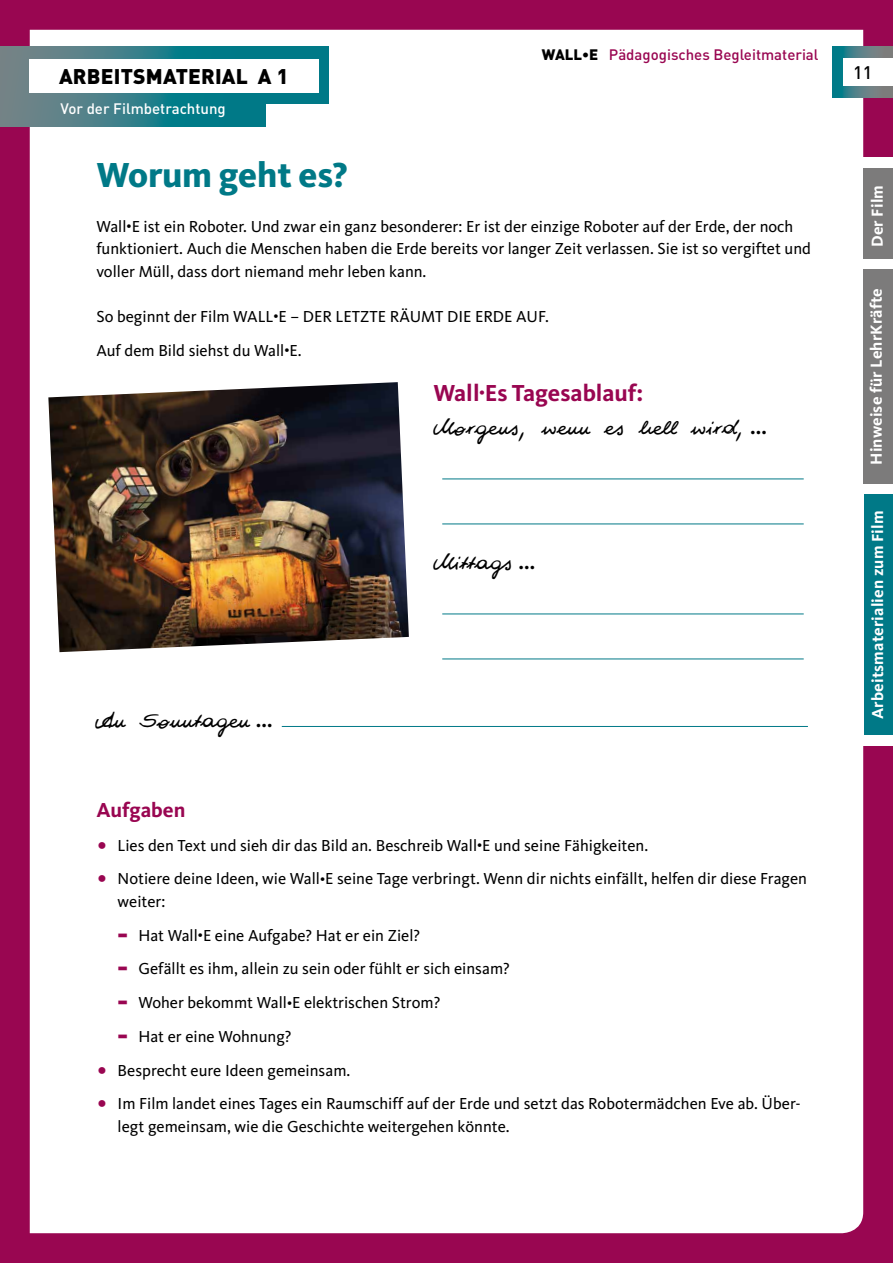
<style>
.page{position:relative;width:893px;height:1263px;background:#990651}
.page>*{position:absolute;margin:0;border:0;box-sizing:border-box;transform-origin:0 0}
.t1{font:800 36px "Kievit";letter-spacing:-.005em;color:#007987}
.t2{font:27px "WIP Sugar Baby";color:#000}
.t3{font:700 24px "Kievit";color:#990651}
.t4{font:900 21px "DIN";letter-spacing:.01em;color:#000}
.t5{font:700 21px "Kievit";color:#990651}
.t6{font:500 18px "DIN";color:#000}
.t7{font:16.5px/22.5px "Kievit";color:#000}
.t8{font:700 16.5px "Kievit";letter-spacing:.01em;color:#fff}
.t9{font:500 15px "DIN";color:#990651}
.t10{font:500 15px "DIN";color:#fff}
.s1{font-weight:900;color:#000}
.s2{font-size:13.5px}
.s3{font-family:"Kievit"}
</style>
<div class="page">
<div style="left:30px;top:30px;width:833px;height:1203px;background:#fff"></div>
<svg style="left:833px;top:47px;width:60px;height:51px;background:#488289"></svg>
<div style="left:853px;top:157px;width:40px;height:589px;background:#fff"></div>
<div style="left:863px;top:169px;width:30px;height:90px;background:#7c7b7b"></div>
<div style="left:863px;top:269px;width:30px;height:215px;background:#7c7b7b"></div>
<div style="left:864px;top:495px;width:29px;height:240px;background:#007987"></div>
<div style="left:843px;top:58px;width:50px;height:27px;background:#fff"></div>
<hr style="left:442px;top:478px;width:362px;height:1px;background:#007987">
<hr style="left:442px;top:523px;width:362px;height:1px;background:#007987">
<hr style="left:442px;top:613px;width:362px;height:1px;background:#007987">
<hr style="left:442px;top:658px;width:362px;height:1px;background:#007987">
<hr style="left:282px;top:726px;width:526px;height:1px;background:#007987">
<svg style="left:0;top:46px;width:329px;height:58px;background:#38838d"></svg>
<svg style="left:0;top:100px;width:265px;height:26px;background:#317e88"></svg>
<div style="left:30px;top:59px;width:289px;height:33px;background:#fff"></div>
<img style="left:48px;top:382px;width:361px;height:270px">
<svg style="left:99px;top:842px;width:6px;height:6px"></svg>
<svg style="left:99px;top:875px;width:6px;height:7px"></svg>
<svg style="left:118px;top:933px;width:9px;height:4px"></svg>
<svg style="left:118px;top:967px;width:9px;height:3px"></svg>
<svg style="left:118px;top:1001px;width:9px;height:3px"></svg>
<svg style="left:118px;top:1034px;width:9px;height:4px"></svg>
<svg style="left:99px;top:1067px;width:6px;height:6px"></svg>
<svg style="left:99px;top:1100px;width:6px;height:7px"></svg>
<p class="t4" style="left:59px;top:62px;width:231px">ARBEITSMATERIAL A 1</p>
<p class="t10" style="left:61px;top:99px;width:167px">Vor der Filmbetrachtung</p>
<p class="t9" style="left:542px;top:45px;width:278px"><span class="s1">WALL•E</span> Pädagogisches Begleitmaterial</p>
<h1 class="t1" style="left:96px;top:153px;width:253px">Worum geht es?</h1>
<p class="t7" style="left:96px;top:215px;width:716px">Wall<span class="s2">•</span>E ist ein Roboter. Und zwar ein ganz besonderer: Er ist der einzige Roboter auf der Erde, der noch funktioniert. Auch die Menschen haben die Erde bereits vor langer Zeit verlassen. Sie ist so vergiftet und voller Müll, dass dort niemand mehr leben kann.</p>
<p class="t7" style="left:96px;top:299px;width:454px;line-height:33.8px">So beginnt der Film WALL<span class="s2">•</span>E – DER LETZTE RÄUMT DIE ERDE AUF.<br>Auf dem Bild siehst du Wall<span class="s2">•</span>E.</p>
<h3 class="t3" style="left:433px;top:378px;width:211px">Wall<sup>•</sup>Es Tagesablauf:</h3>
<h2 class="t2" style="left:433px;top:413px;width:335px">Morgens, wenn es hell wird, <span class="s3">…</span></h2>
<h2 class="t2" style="left:96px;top:706px;width:178px">An Sonntagen <span class="s3">…</span></h2>
<h2 class="t2" style="left:433px;top:548px;width:104px">_Mittags <span class="s3">…</span></h2>
<p class="t5" style="left:96px;top:797px;width:91px">Aufgaben</p>
<p class="t7" style="left:118px;top:828px;width:691px;line-height:33.8px">Lies den Text und sieh dir das Bild an. Beschreib Wall<span class="s2">•</span>E und seine Fähigkeiten.<br>Notiere deine Ideen, wie Wall<span class="s2">•</span>E seine Tage verbringt. Wenn dir nichts einfällt, helfen dir diese Fragen</p>
<p class="t7" style="left:118px;top:890px;width:49px">weiter:</p>
<p class="t7" style="left:138px;top:924px;width:283px">Hat Wall<span class="s2">•</span>E eine Aufgabe? Hat er ein Ziel?</p>
<p class="t7" style="left:138px;top:957px;width:373px">Gefällt es ihm, allein zu sein oder fühlt er sich einsam?</p>
<p class="t7" style="left:138px;top:991px;width:304px">Woher bekommt Wall<span class="s2">•</span>E elektrischen Strom?</p>
<p class="t7" style="left:138px;top:1025px;width:155px">Hat er eine Wohnung?</p>
<p class="t7" style="left:118px;top:1059px;width:234px">Besprecht eure Ideen gemeinsam.</p>
<p class="t7" style="left:118px;top:1092px;width:685px">Im Film landet eines Tages ein Raumschiff auf der Erde und setzt das Robotermädchen Eve ab. Über-</p>
<p class="t7" style="left:118px;top:1115px;width:393px">legt gemeinsam, wie die Geschichte weitergehen könnte.</p>
<p class="t6" style="left:853px;top:61px;width:21px">11</p>
<p class="t8" style="left:867px;top:247px;width:63px;rotate:-90deg">Der Film</p>
<p class="t8" style="left:866px;top:465px;width:178px;rotate:-90deg">Hinweise für LehrKräfte</p>
<p class="t8" style="left:867px;top:719px;width:210px;rotate:-90deg">Arbeitsmaterialien zum Film</p>
</div>
